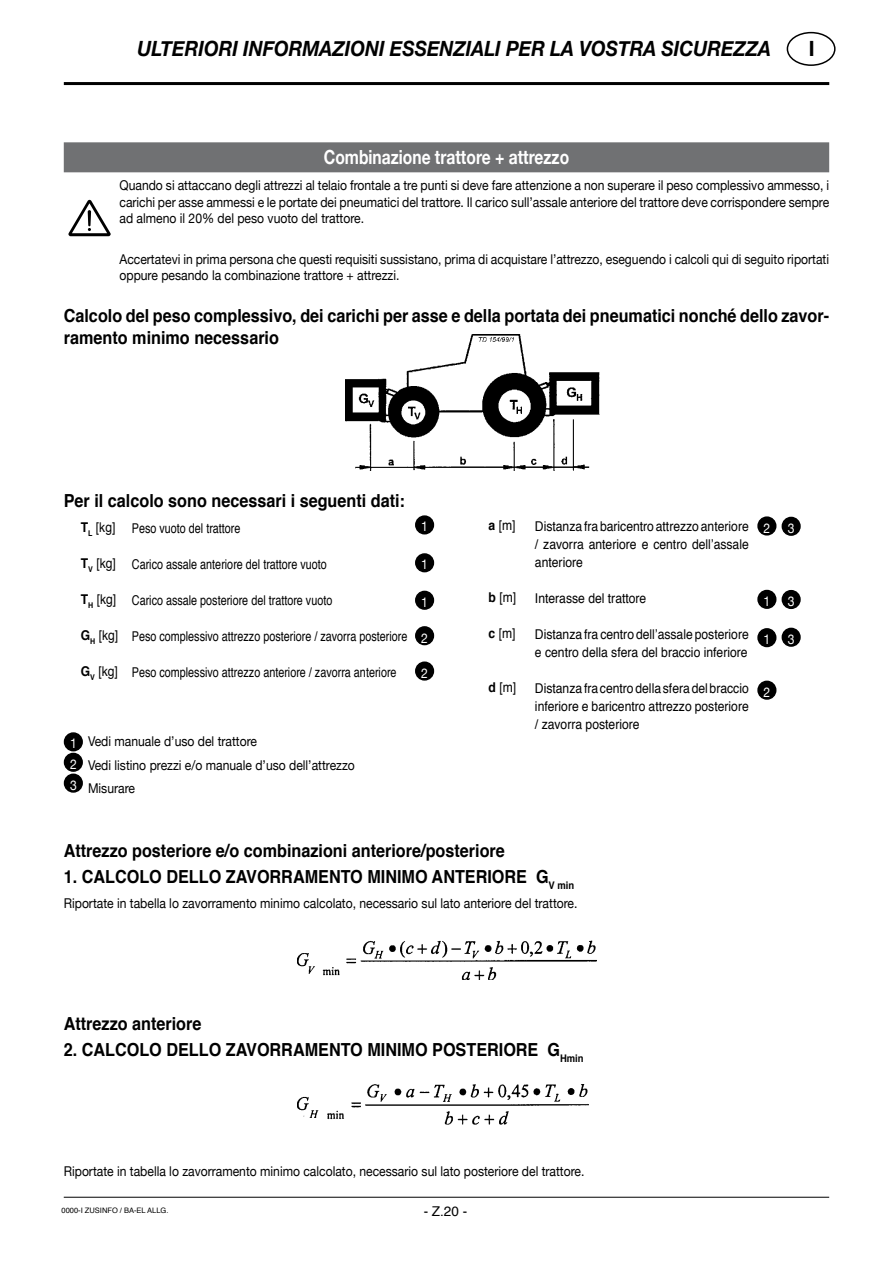
<style>
.page{position:relative;width:893px;height:1263px;background:#fff}
.page>*{position:absolute;margin:0;border:0;box-sizing:border-box;transform-origin:0 0}
.t1{font:italic 700 21px "Helvetica Neue";color:#000;scale:.9 1}
.t2{font:italic 700 21px "Helvetica Neue";letter-spacing:.12em;color:#000;scale:.9 1}
.t3{font:700 21px "Helvetica";color:#000}
.t4{font:700 19.5px "Helvetica Neue";color:#fff;scale:.8 1}
.t5{font:700 18px/21.6px "Helvetica";color:#000;scale:.9 1}
.t6{font:13.5px/16.2px "Helvetica Neue";color:#000;scale:.9 1}
.t7{font:13.5px/18px "Helvetica";color:#000;text-align:justify;scale:.9 1}
.t8{font:13.5px "Helvetica";color:#000;scale:.8 1}
.t9{font:13.5px "Helvetica Neue";color:#fff;scale:.9 1}
.t10{font:13.5px "Helvetica";color:#000}
.t11{font:7.5px "Helvetica";color:#000}
.s1{font-weight:700}
</style>
<div class="page">
<hr style="left:64px;top:82px;width:765px;height:3px;background:#000">
<div style="left:787px;top:32px;width:49px;height:34px;border:2px solid #000;border-radius:50%"></div>
<hr style="left:64px;top:1197px;width:765px;height:1px;background:#000">
<div style="left:64px;top:142px;width:765px;height:30px;background:#707173"></div>
<img style="left:345px;top:334px;width:255px;height:137px">
<img style="left:297px;top:940px;width:300px;height:40px">
<img style="left:297px;top:1084px;width:292px;height:40px">
<svg style="left:68px;top:200px;width:43px;height:36px"></svg>
<div style="left:416px;top:627px;width:17px;height:17px;background:#000;border-radius:50%"></div>
<div style="left:415px;top:626px;width:19px;height:19px;border:2px solid #000;border-radius:50%"></div>
<div style="left:782px;top:517px;width:18px;height:18px;background:#000;border-radius:50%"></div>
<div style="left:782px;top:517px;width:19px;height:19px;border:2px solid #000;border-radius:50%"></div>
<div style="left:416px;top:516px;width:17px;height:18px;background:#000;border-radius:50%"></div>
<div style="left:415px;top:515px;width:19px;height:19px;border:2px solid #000;border-radius:50%"></div>
<div style="left:416px;top:554px;width:17px;height:18px;background:#000;border-radius:50%"></div>
<div style="left:415px;top:553px;width:19px;height:19px;border:2px solid #000;border-radius:50%"></div>
<div style="left:416px;top:591px;width:17px;height:18px;background:#000;border-radius:50%"></div>
<div style="left:415px;top:591px;width:19px;height:19px;border:2px solid #000;border-radius:50%"></div>
<div style="left:758px;top:629px;width:18px;height:17px;background:#000;border-radius:50%"></div>
<div style="left:757px;top:628px;width:19px;height:19px;border:2px solid #000;border-radius:50%"></div>
<div style="left:758px;top:590px;width:18px;height:18px;background:#000;border-radius:50%"></div>
<div style="left:757px;top:590px;width:19px;height:19px;border:2px solid #000;border-radius:50%"></div>
<div style="left:416px;top:662px;width:17px;height:18px;background:#000;border-radius:50%"></div>
<div style="left:415px;top:661px;width:19px;height:20px;border:2px solid #000;border-radius:50%"></div>
<div style="left:758px;top:517px;width:18px;height:18px;background:#000;border-radius:50%"></div>
<div style="left:757px;top:516px;width:19px;height:19px;border:2px solid #000;border-radius:50%"></div>
<div style="left:758px;top:681px;width:18px;height:18px;background:#000;border-radius:50%"></div>
<div style="left:757px;top:681px;width:19px;height:19px;border:2px solid #000;border-radius:50%"></div>
<div style="left:782px;top:591px;width:18px;height:17px;background:#000;border-radius:50%"></div>
<div style="left:782px;top:590px;width:19px;height:19px;border:2px solid #000;border-radius:50%"></div>
<div style="left:782px;top:628px;width:18px;height:18px;background:#000;border-radius:50%"></div>
<div style="left:782px;top:628px;width:19px;height:19px;border:2px solid #000;border-radius:50%"></div>
<div style="left:65px;top:733px;width:17px;height:18px;background:#000;border-radius:50%"></div>
<div style="left:64px;top:732px;width:19px;height:19px;border:2px solid #000;border-radius:50%"></div>
<div style="left:65px;top:774px;width:17px;height:18px;background:#000;border-radius:50%"></div>
<div style="left:64px;top:773px;width:19px;height:20px;border:2px solid #000;border-radius:50%"></div>
<div style="left:65px;top:753px;width:17px;height:18px;background:#000;border-radius:50%"></div>
<div style="left:64px;top:753px;width:19px;height:19px;border:2px solid #000;border-radius:50%"></div>
<h1 class="t1" style="left:138px;top:35px;width:296px">ULTERIORI INFORMAZIONI ESSE</h1>
<h1 class="t1" style="left:440px;top:35px;width:90px">NZIAL I PER</h1>
<h1 class="t2" style="left:550px;top:35px;width:190px">LA VOSTRA SICUREZZ</h1>
<h1 class="t1" style="left:758px;top:35px;width:16px">A</h1>
<h1 class="t3" style="left:809px;top:34px;width:7px">I</h1>
<h2 class="t4" style="left:324px;top:145px;width:308px">Combinazione trattore + attrezzo</h2>
<p class="t6" style="left:119px;top:177px;width:790px;text-align:justify">Quando si attaccano degli attrezzi al telaio frontale a tre punti si deve fare attenzione a non superare il peso complessivo ammesso, i carichi per asse ammessi e le portate dei pneumatici del trattore. Il carico sull’assale anteriore del trattore deve corrispondere sempre ad almeno il 20% del peso vuoto del trattore.</p>
<p class="t6" style="left:119px;top:251px;width:790px">Accertatevi in prima persona che questi requisiti sussistano, prima di acquistare l’attrezzo, eseguendo i calcoli qui di seguito riportati oppure pesando la combinazione trattore + attrezzi.</p>
<h3 class="t5" style="left:64px;top:306px;width:852px">Calcolo del peso complessivo, dei carichi per asse e della portata dei pneumatici nonché dello zavor&shy;ramento minimo necessario</h3>
<h3 class="t5" style="left:64px;top:490px;width:381px">Per il calcolo sono necessari i seguenti dati:</h3>
<p class="t7" style="left:81px;top:519px;width:40px"><span class="s1">T</span><sub>L</sub> [kg]</p>
<p class="t7" style="left:81px;top:555px;width:41px"><span class="s1">T</span><sub>V</sub> [kg]</p>
<p class="t7" style="left:81px;top:591px;width:41px"><span class="s1">T</span><sub>H</sub> [kg]</p>
<p class="t7" style="left:81px;top:627px;width:43px"><span class="s1">G</span><sub>H</sub> [kg]</p>
<p class="t7" style="left:81px;top:663px;width:43px"><span class="s1">G</span><sub>V</sub> [kg]</p>
<p class="t8" style="left:132px;top:519px;width:137px">Peso vuoto del trattore</p>
<p class="t8" style="left:132px;top:555px;width:245px">Carico assale anteriore del trattore vuoto</p>
<p class="t8" style="left:132px;top:591px;width:252px">Carico assale posteriore del trattore vuoto</p>
<p class="t8" style="left:132px;top:627px;width:346px">Peso complessivo attrezzo posteriore / zavorra posteriore</p>
<p class="t8" style="left:132px;top:663px;width:332px">Peso complessivo attrezzo anteriore / zavorra anteriore</p>
<p class="t9" style="left:70px;top:735px;width:9px">1</p>
<p class="t9" style="left:70px;top:777px;width:8px">3</p>
<p class="t9" style="left:70px;top:756px;width:9px">2</p>
<p class="t6" style="left:88px;top:730px;width:298px;line-height:23.4px">Vedi manuale d’uso del trattore<br>Vedi listino prezzi e/o manuale d’uso dell’attrezzo<br>Misurare</p>
<p class="t7" style="left:489px;top:517px;width:32px"><span class="s1">a</span> [m]</p>
<p class="t7" style="left:535px;top:518px;width:239px">Distanza fra baricentro attrezzo anteriore / zavorra anteriore e centro dell’assale anteriore</p>
<p class="t7" style="left:535px;top:590px;width:125px">Interasse del trattore</p>
<p class="t7" style="left:535px;top:626px;width:239px">Distanza fra centro dell’assale posteriore e centro della sfera del braccio inferiore</p>
<p class="t7" style="left:535px;top:680px;width:239px">Distanza fra centro della sfera del braccio inferiore e baricentro attrezzo posteriore / zavorra posteriore</p>
<p class="t9" style="left:421px;top:518px;width:9px">1</p>
<p class="t9" style="left:788px;top:520px;width:8px">3</p>
<p class="t9" style="left:421px;top:556px;width:9px">1</p>
<p class="t9" style="left:421px;top:594px;width:9px">1</p>
<p class="t9" style="left:764px;top:631px;width:9px">1</p>
<p class="t9" style="left:764px;top:520px;width:9px">2</p>
<p class="t7" style="left:489px;top:589px;width:32px"><span class="s1">b</span> [m]</p>
<p class="t7" style="left:489px;top:625px;width:32px"><span class="s1">c</span> [m]</p>
<p class="t9" style="left:764px;top:593px;width:9px">1</p>
<p class="t9" style="left:788px;top:593px;width:8px">3</p>
<p class="t9" style="left:788px;top:631px;width:8px">3</p>
<p class="t9" style="left:421px;top:630px;width:9px">2</p>
<p class="t9" style="left:421px;top:665px;width:9px">2</p>
<p class="t7" style="left:489px;top:679px;width:32px"><span class="s1">d</span> [m]</p>
<p class="t9" style="left:764px;top:684px;width:9px">2</p>
<h3 class="t5" style="left:64px;top:841px;width:492px">Attrezzo posteriore e/o combinazioni anteriore/posteriore</h3>
<h3 class="t5" style="left:64px;top:867px;width:569px">1. CALCOLO DELLO ZAVORRAMENTO MINIMO ANTERIORE G<sub>V</sub> <sub>min</sub></h3>
<p class="t6" style="left:64px;top:894px;width:572px">Riportate in tabella lo zavorramento minimo calcolato, necessario sul lato anteriore del trattore.</p>
<h3 class="t5" style="left:64px;top:1014px;width:155px">Attrezzo anteriore</h3>
<h3 class="t5" style="left:64px;top:1040px;width:579px">2. CALCOLO DELLO ZAVORRAMENTO MINIMO POSTERIORE G<sub>Hmin</sub></h3>
<p class="t6" style="left:64px;top:1162px;width:580px">Riportate in tabella lo zavorramento minimo calcolato, necessario sul lato posteriore del trattore.</p>
<p class="t11" style="left:62px;top:1205px;width:29px">0000-I zusinfo</p>
<p class="t11" style="left:120px;top:1205px;width:38px">/ Ba-el Allg</p>
<p class="t11" style="left:166px;top:1205px;width:4px">.</p>
<p class="t10" style="left:424px;top:1202px;width:45px">- Z.20 -</p>
</div>
